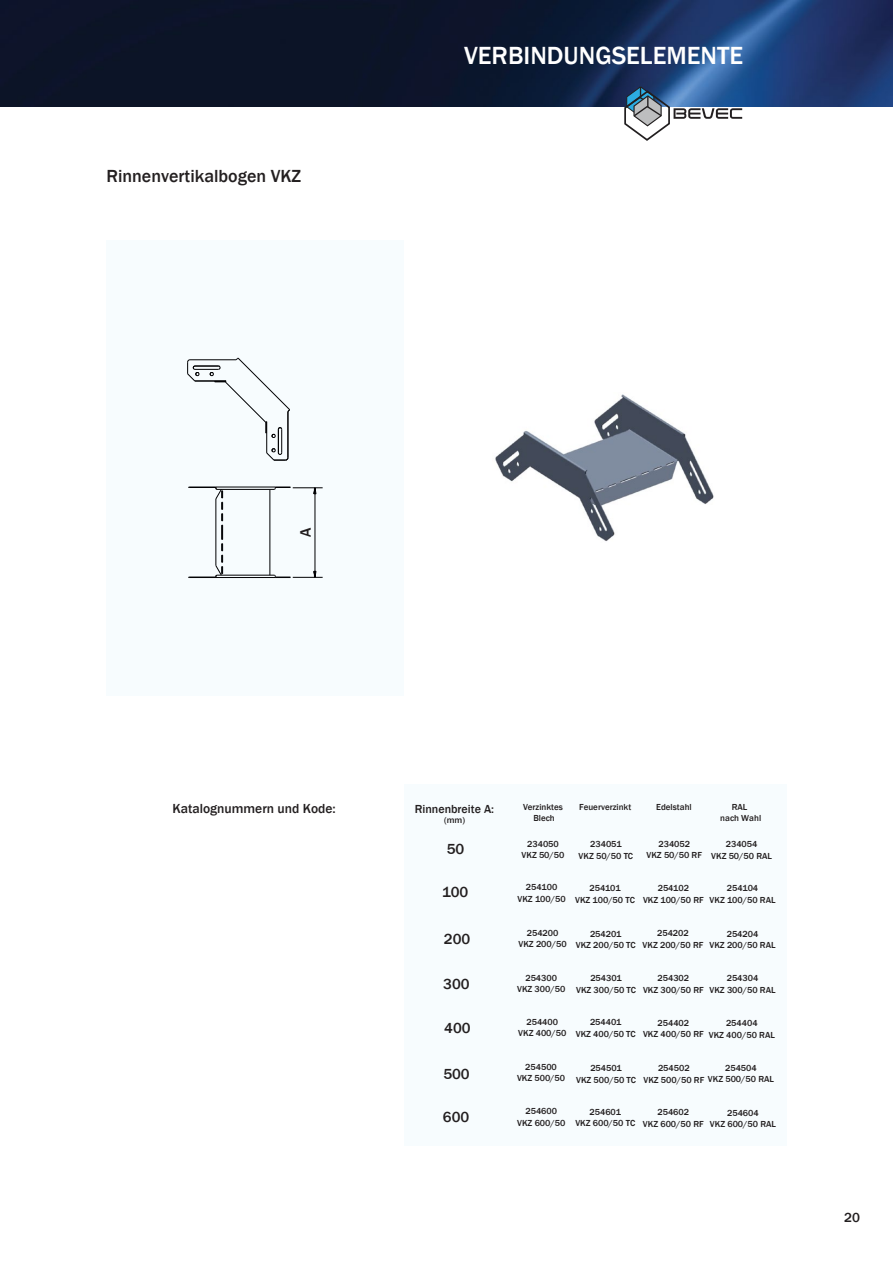
<style>
.page{position:relative;width:893px;height:1263px;background:#fff}
.page>*{position:absolute;margin:0;border:0;box-sizing:border-box;transform-origin:0 0}
.t1{font:500 25.5px "Franklin Gothic";color:#fff}
.t2{font:500 18px "Franklin Gothic";color:#231f20}
.t3{font:500 15.6px "Franklin Gothic";color:#231f20}
.t4{font:500 15px "Franklin Gothic";color:#231f20}
.t5{font:500 13.5px "Franklin Gothic";color:#231f20}
.t6{font:500 12px "Franklin Gothic";color:#231f20}
.t7{font:500 9px/11.6px "Franklin Gothic";color:#231f20;text-align:center}
</style>
<div class="page">
<div style="left:404px;top:784px;width:383px;height:362px;background:#f7fcfe"></div>
<img style="left:495px;top:394px;width:219px;height:147px">
<div style="left:106px;top:240px;width:298px;height:455px;background:#f7fcfe"></div>
<hr style="left:293px;top:577px;width:30px;height:1px;background:#000002">
<hr style="left:293px;top:487px;width:30px;height:1px;background:#000002">
<hr style="left:315px;top:494px;width:1px;height:80px;background:#000002">
<svg style="left:314px;top:487px;width:2px;height:7px"></svg>
<hr style="left:216px;top:577px;width:59px;height:1px;background:#000002">
<hr style="left:217px;top:575px;width:58px;height:1px;background:#000002">
<svg style="left:274px;top:574px;width:16px;height:4px"></svg>
<hr style="left:269px;top:490px;width:1px;height:85px;background:#000002">
<hr style="left:217px;top:489px;width:58px;height:1px;background:#000002">
<hr style="left:216px;top:487px;width:59px;height:1px;background:#000002">
<svg style="left:274px;top:487px;width:16px;height:3px"></svg>
<svg style="left:188px;top:487px;width:35px;height:91px"></svg>
<svg style="left:187px;top:357px;width:103px;height:104px"></svg>
<img style="left:0;top:0;width:893px;height:106px">
<svg style="left:623px;top:86px;width:119px;height:55px"></svg>
<h2 class="t2" style="left:106px;top:165px;width:196px">Rinnenvertikalbogen VKZ</h2>
<h1 class="t1" style="left:464px;top:40px;width:280px">VERBINDUNGSELEMENTE</h1>
<h3 class="t3" style="left:296px;top:537px;width:11px;rotate:-90deg">A</h3>
<h3 class="t5" style="left:172px;top:800px;width:165px">Katalognummern und Kode:</h3>
<p class="t7" style="left:579px;top:802px;width:54px">Feuerverzinkt</p>
<p class="t7" style="left:656px;top:802px;width:37px">Edelstahl</p>
<h3 class="t6" style="left:415px;top:801px;width:81px">Rinnenbreite A:</h3>
<p class="t7" style="left:523px;top:802px;width:41px;line-height:10.8px">Verzinktes<br>Blech</p>
<p class="t7" style="left:720px;top:802px;width:42px;line-height:10.8px">RAL<br>nach Wahl</p>
<p class="t7" style="left:444px;top:814px;width:22px">(mm)</p>
<h3 class="t4" style="left:447px;top:840px;width:19px">50</h3>
<h3 class="t4" style="left:442px;top:883px;width:28px">100</h3>
<h3 class="t4" style="left:444px;top:930px;width:28px">200</h3>
<h3 class="t4" style="left:443px;top:974px;width:28px">300</h3>
<h3 class="t4" style="left:444px;top:1019px;width:28px">400</h3>
<h3 class="t4" style="left:443px;top:1064px;width:28px">500</h3>
<h3 class="t4" style="left:443px;top:1108px;width:28px">600</h3>
<p class="t7" style="left:522px;top:838px;width:44px">234050<br>VKZ 50/50</p>
<p class="t7" style="left:647px;top:838px;width:57px">234052<br>VKZ 50/50 RF</p>
<p class="t7" style="left:579px;top:838px;width:56px">234051<br>VKZ 50/50 TC</p>
<p class="t7" style="left:711px;top:838px;width:62px">234054<br>VKZ 50/50 RAL</p>
<p class="t7" style="left:518px;top:882px;width:50px">254100<br>VKZ 100/50</p>
<p class="t7" style="left:643px;top:882px;width:62px">254102<br>VKZ 100/50 RF</p>
<p class="t7" style="left:575px;top:882px;width:61px">254101<br>VKZ 100/50 TC</p>
<p class="t7" style="left:710px;top:882px;width:67px">254104<br>VKZ 100/50 RAL</p>
<p class="t7" style="left:519px;top:927px;width:50px">254200<br>VKZ 200/50</p>
<p class="t7" style="left:643px;top:927px;width:62px">254202<br>VKZ 200/50 RF</p>
<p class="t7" style="left:576px;top:928px;width:61px">254201<br>VKZ 200/50 TC</p>
<p class="t7" style="left:709px;top:928px;width:68px">254204<br>VKZ 200/50 RAL</p>
<p class="t7" style="left:517px;top:972px;width:50px">254300<br>VKZ 300/50</p>
<p class="t7" style="left:643px;top:972px;width:62px">254302<br>VKZ 300/50 RF</p>
<p class="t7" style="left:576px;top:972px;width:61px">254301<br>VKZ 300/50 TC</p>
<p class="t7" style="left:709px;top:973px;width:68px">254304<br>VKZ 300/50 RAL</p>
<p class="t7" style="left:518px;top:1016px;width:50px">254400<br>VKZ 400/50</p>
<p class="t7" style="left:643px;top:1017px;width:62px">254402<br>VKZ 400/50 RF</p>
<p class="t7" style="left:576px;top:1016px;width:61px">254401<br>VKZ 400/50 TC</p>
<p class="t7" style="left:709px;top:1017px;width:68px">254404<br>VKZ 400/50 RAL</p>
<p class="t7" style="left:517px;top:1061px;width:50px">254500<br>VKZ 500/50</p>
<p class="t7" style="left:643px;top:1063px;width:132px;line-height:11.1px;text-align:left;text-indent:14px">254502<br>VKZ 500/50 RF VKZ 500/50 RAL</p>
<p class="t7" style="left:576px;top:1062px;width:61px">254501<br>VKZ 500/50 TC</p>
<p class="t7" style="left:725px;top:1062px;width:33px">254504</p>
<p class="t7" style="left:517px;top:1105px;width:50px">254600<br>VKZ 600/50</p>
<p class="t7" style="left:643px;top:1106px;width:62px">254602<br>VKZ 600/50 RF</p>
<p class="t7" style="left:575px;top:1106px;width:61px">254601<br>VKZ 600/50 TC</p>
<p class="t7" style="left:710px;top:1107px;width:68px">254604<br>VKZ 600/50 RAL</p>
<h3 class="t5" style="left:844px;top:1209px;width:17px">20</h3>
</div>
